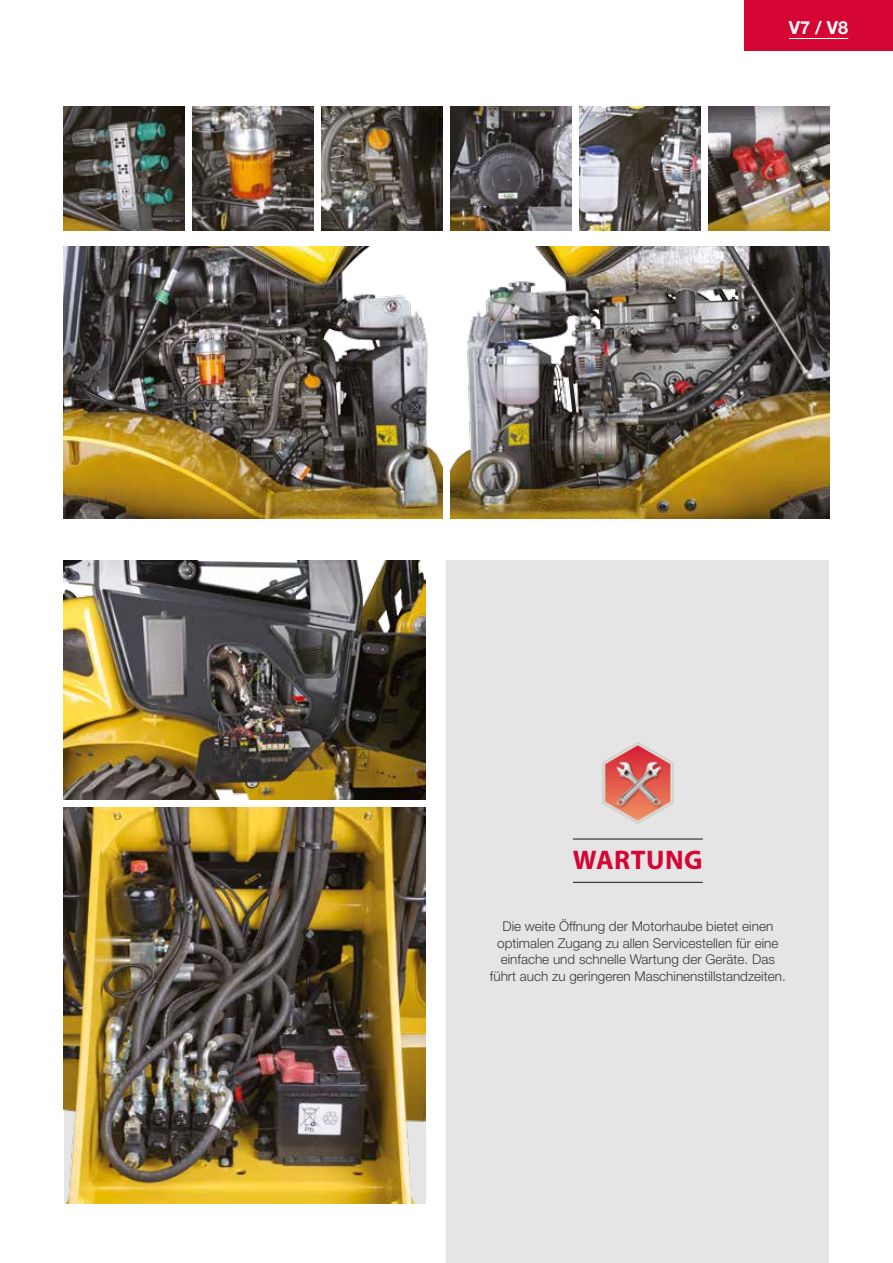
<style>
.page{position:relative;width:893px;height:1263px;background:#fff}
.page>*{position:absolute;margin:0;border:0;box-sizing:border-box;transform-origin:0 0}
.t1{font:700 27px "Myriad Pro";letter-spacing:.02em;color:#d50634}
.t2{font:700 18px "Helvetica Neue LT Std";color:#fff}
.t3{font:300 13.5px/16.5px "Helvetica Neue LT Std";color:#3a3a39;text-align:center}
</style>
<div class="page">
<div style="left:446px;top:560px;width:383px;height:703px;background:#e5e5e5"></div>
<img style="left:64px;top:106px;width:120px;height:124px">
<img style="left:64px;top:247px;width:378px;height:272px">
<img style="left:451px;top:247px;width:378px;height:272px">
<hr style="left:573px;top:839px;width:130px;height:1px;background:#181716">
<hr style="left:573px;top:882px;width:130px;height:1px;background:#181716">
<img style="left:64px;top:560px;width:361px;height:239px">
<img style="left:64px;top:808px;width:361px;height:396px">
<img style="left:193px;top:106px;width:120px;height:124px">
<img style="left:322px;top:106px;width:120px;height:124px">
<img style="left:451px;top:106px;width:120px;height:124px">
<img style="left:580px;top:106px;width:120px;height:124px">
<img style="left:708px;top:106px;width:121px;height:124px">
<svg style="left:602px;top:742px;width:72px;height:82px"></svg>
<div style="left:617px;top:761px;width:46px;height:47px;background:#181716;opacity:.35"></div>
<img style="left:615px;top:756px;width:45px;height:54px">
<div style="left:744px;top:0;width:149px;height:51px;background:#d50634"></div>
<hr style="left:789px;top:38px;width:59px;height:1px;background:#fff">
<h2 class="t2" style="left:789px;top:16px;width:61px">V7 / V8</h2>
<h1 class="t1" style="left:573px;top:842px;width:131px">WARTUNG</h1>
<p class="t3" style="left:490px;top:918px;width:297px">Die weite Öffnung der Motorhaube bietet einen optimalen Zugang zu allen Servicestellen für eine einfache und schnelle Wartung der Geräte. Das führt auch zu geringeren Maschinenstillstandzeiten.</p>
</div>
